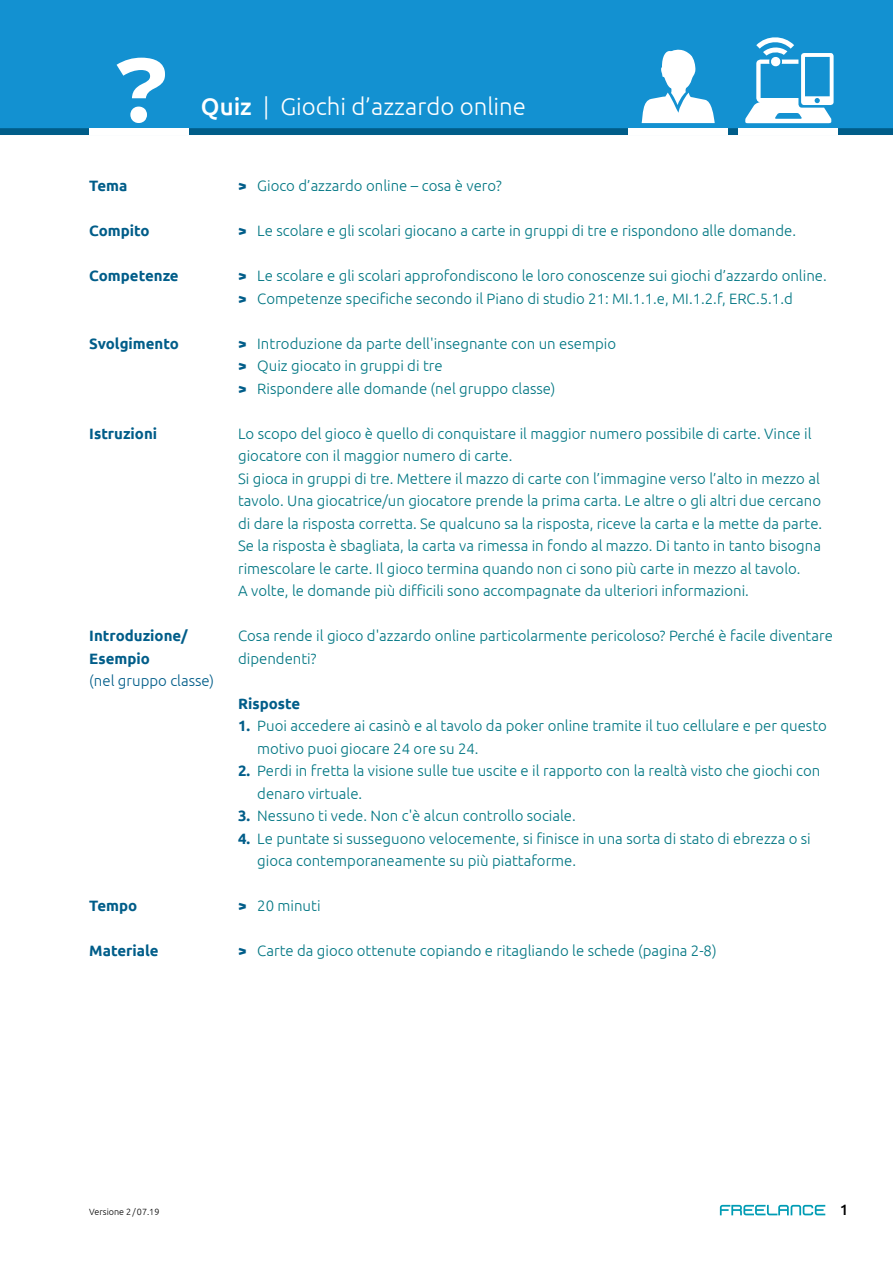
<style>
.page{position:relative;width:893px;height:1263px;background:#fff}
.page>*{position:absolute;margin:0;border:0;box-sizing:border-box;transform-origin:0 0}
.t1{font:300 24px "Ubuntu";color:#fff}
.t2{font:300 15px/22.5px "Ubuntu";color:#007683}
.t3{font:700 15px/22.5px "Ubuntu";color:#005d89}
.t4{font:300 15px "Ubuntu";color:#005d89}
.t5{font:500 15px "Ubuntu";color:#000}
.t6{font:300 9px "Ubuntu";color:#000}
.s1{font-weight:500}
.s2{font-weight:700;color:#005d89}
</style>
<div class="page">
<div style="left:0;top:0;width:893px;height:135px;background:#1391d1"></div>
<svg style="left:720px;top:1205px;width:105px;height:10px"></svg>
<svg style="left:0;top:37px;width:893px;height:98px"></svg>
<h1 class="t1" style="left:201px;top:92px;width:327px"><span class="s1">Quiz</span> | Giochi d’azzardo online</h1>
<p class="t3" style="left:89px;top:174px;width:40px">Tema</p>
<p class="t3" style="left:89px;top:219px;width:62px">Compito</p>
<p class="t3" style="left:89px;top:264px;width:91px">Competenze</p>
<p class="t3" style="left:89px;top:332px;width:91px">Svolgimento</p>
<p class="t3" style="left:89px;top:422px;width:69px">Istruzioni</p>
<p class="t3" style="left:89px;top:624px;width:100px">Introduzione/<br>Esempio</p>
<p class="t4" style="left:89px;top:672px;width:126px">(nel gruppo classe)</p>
<p class="t3" style="left:89px;top:894px;width:49px">Tempo</p>
<p class="t3" style="left:89px;top:939px;width:71px">Materiale</p>
<p class="t2" style="left:238px;top:174px;width:265px"><span class="s2">&gt;</span> Gioco d’azzardo online – cosa è vero?</p>
<p class="t2" style="left:238px;top:219px;width:560px"><span class="s2">&gt;</span> Le scolare e gli scolari giocano a carte in gruppi di tre e rispondono alle domande.</p>
<p class="t2" style="left:238px;top:264px;width:590px"><span class="s2">&gt;</span> Le scolare e gli scolari approfondiscono le loro conoscenze sui giochi d’azzardo online. <span class="s2">&gt;</span> Competenze specifiche secondo il Piano di studio 21: MI.1.1.e, MI.1.2.f, ERC.5.1.d</p>
<p class="t2" style="left:238px;top:332px;width:379px"><span class="s2">&gt;</span> Introduzione da parte dell'insegnante con un esempio <span class="s2">&gt;</span> Quiz giocato in gruppi di tre<br><span class="s2">&gt;</span> Rispondere alle domande (nel gruppo classe)</p>
<p class="t2" style="left:238px;top:422px;width:586px">Lo scopo del gioco è quello di conquistare il maggior numero possibile di carte. Vince il giocatore con il maggior numero di carte.<br>Si gioca in gruppi di tre. Mettere il mazzo di carte con l’immagine verso l’alto in mezzo al tavolo. Una giocatrice/un giocatore prende la prima carta. Le altre o gli altri due cercano di dare la risposta corretta. Se qualcuno sa la risposta, riceve la carta e la mette da parte.<br>Se la risposta è sbagliata, la carta va rimessa in fondo al mazzo. Di tanto in tanto bisogna rimescolare le carte. Il gioco termina quando non ci sono più carte in mezzo al tavolo.<br>A volte, le domande più difficili sono accompagnate da ulteriori informazioni.</p>
<p class="t2" style="left:238px;top:624px;width:596px">Cosa rende il gioco d'azzardo online particolarmente pericoloso? Perché è facile diventare dipendenti?</p>
<p class="t3" style="left:238px;top:692px;width:64px">Risposte</p>
<p class="t2" style="left:257px;top:714px;width:571px;text-indent:-19px"><span class="s2">1.</span> Puoi accedere ai casinò e al tavolo da poker online tramite il tuo cellulare e per questo motivo puoi giocare 24 ore su 24.</p>
<p class="t2" style="left:257px;top:759px;width:565px;text-indent:-19px"><span class="s2">2.</span> Perdi in fretta la visione sulle tue uscite e il rapporto con la realtà visto che giochi con denaro virtuale.</p>
<p class="t2" style="left:238px;top:804px;width:339px"><span class="s2">3.</span> Nessuno ti vede. Non c'è alcun controllo sociale.</p>
<p class="t2" style="left:257px;top:827px;width:555px;text-indent:-19px"><span class="s2">4.</span> Le puntate si susseguono velocemente, si finisce in una sorta di stato di ebrezza o si gioca contemporaneamente su più piattaforme.</p>
<p class="t2" style="left:238px;top:894px;width:84px"><span class="s2">&gt;</span> 20 minuti</p>
<p class="t2" style="left:238px;top:939px;width:480px"><span class="s2">&gt;</span> Carte da gioco ottenute copiando e ritagliando le schede (pagina 2-8)</p>
<p class="t6" style="left:89px;top:1206px;width:72px">Versione 2/07.19</p>
<p class="t5" style="left:840px;top:1200px;width:10px">1</p>
</div>
